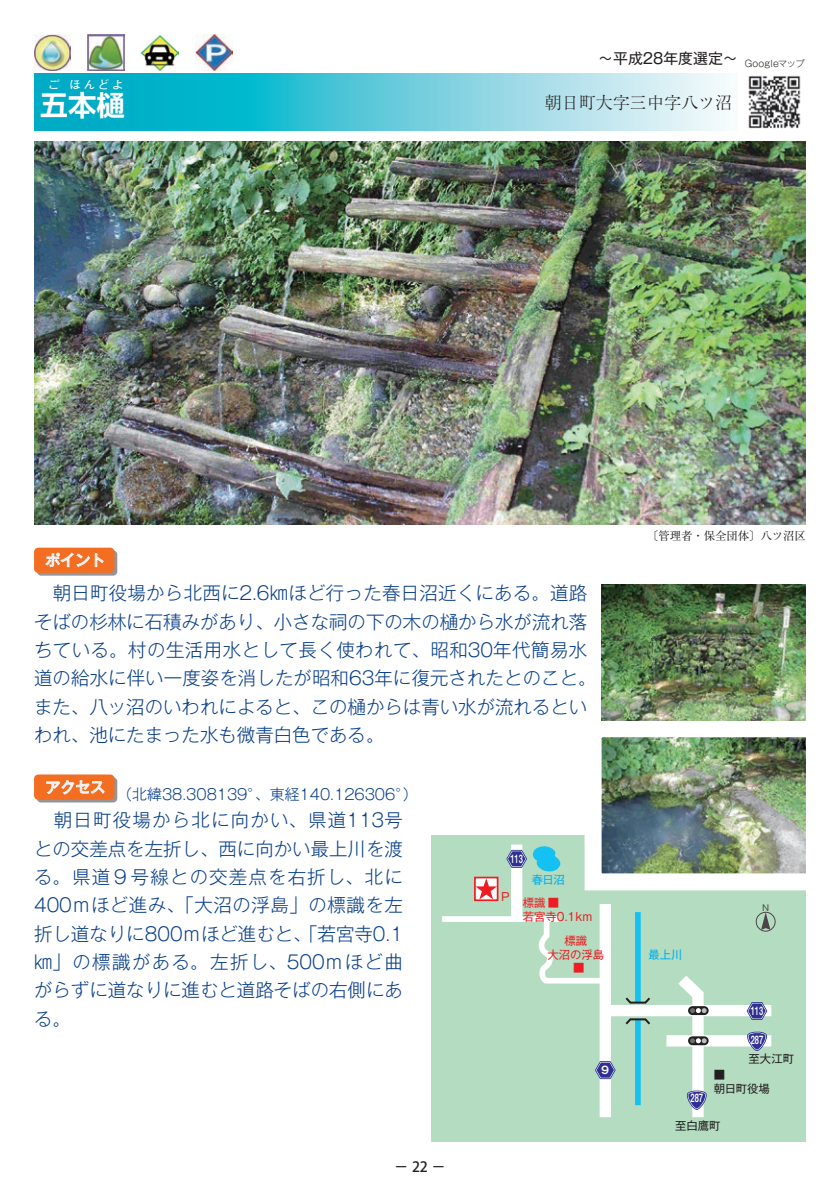
<style>
.page{position:relative;width:840px;height:1191px;background:#fff}
.page>*{position:absolute;margin:0;border:0;box-sizing:border-box;transform-origin:0 0}
.t1{font:700 28.4px "Shin Go Pro De";color:#fff}
.t2{font:300 18.4px/28.4px "Gothic MB101 Pro";color:#083e89}
.t3{font:300 17px "Ryumin Pro";color:#231f20}
.t4{font:300 14.8px "Gothic MB101 Pro";color:#083e89}
.t5{font:14.8px "Gothic MB101 Pro";color:#231f20}
.t6{font:500 14.2px "Koz Go Pro";color:#231f20}
.t7{font:11.4px/13.6px "Gothic MB101 Pro";color:#ee1d23;text-align:center}
.t8{font:11.4px/13.6px "Gothic MB101 Pro";color:#231f20}
.t9{font:11.4px "Ryumin Pro";color:#231f20}
.t10{font:11.4px "Midashi Go Pro MB31";color:#fff;scale:.66 1}
.t11{font:11.4px "Gothic MB101 Pro";letter-spacing:-.025em;color:#00aeef}
.t12{font:700 11.4px "Shin Go Pro De";color:#fff}
.t13{font:11.4px "Midashi Go Pro MB31";color:#fff}
.t14{font:8.6px "Gothic MB101 Pro";color:#4c4449}
</style>
<div class="page">
<div style="left:430px;top:835px;width:374px;height:306px;background:#b3dcc0"></div>
<div style="left:634px;top:912px;width:6px;height:193px;background:#15c0f2"></div>
<div style="left:630px;top:1002px;width:15px;height:17px;background:#bfe1ca"></div>
<svg style="left:625px;top:995px;width:25px;height:9px"></svg>
<svg style="left:625px;top:1017px;width:25px;height:9px"></svg>
<div style="left:599px;top:904px;width:11px;height:213px;background:#fff"></div>
<div style="left:666px;top:1035px;width:104px;height:11px;background:#fff"></div>
<div style="left:605px;top:1005px;width:165px;height:11px;background:#fff"></div>
<div style="left:510px;top:844px;width:12px;height:75px;background:#fff"></div>
<div style="left:442px;top:916px;width:117px;height:6px;background:#fff"></div>
<svg style="left:532px;top:915px;width:68px;height:71px"></svg>
<div style="left:474px;top:876px;width:24px;height:25px;border:2px solid #ee1d23"></div>
<svg style="left:475px;top:878px;width:22px;height:21px"></svg>
<svg style="left:506px;top:845px;width:54px;height:29px"></svg>
<svg style="left:744px;top:1002px;width:24px;height:18px"></svg>
<svg style="left:745px;top:1031px;width:24px;height:20px"></svg>
<svg style="left:595px;top:1058px;width:21px;height:22px"></svg>
<svg style="left:665px;top:975px;width:44px;height:143px"></svg>
<div style="left:755px;top:912px;width:20px;height:19px;border:1px solid #4c4449;border-radius:50%"></div>
<svg style="left:760px;top:912px;width:10px;height:18px"></svg>
<svg style="left:34px;top:74px;width:693px;height:56px;background:#5ecadb"></svg>
<img style="left:34px;top:142px;width:771px;height:382px">
<img style="left:584px;top:711px;width:222px;height:188px">
<img style="left:748px;top:75px;width:53px;height:54px">
<img style="left:34px;top:34px;width:37px;height:37px">
<img style="left:88px;top:34px;width:37px;height:37px">
<img style="left:142px;top:35px;width:37px;height:36px">
<img style="left:196px;top:34px;width:36px;height:37px">
<img style="left:601px;top:584px;width:204px;height:136px">
<svg style="left:37px;top:550px;width:80px;height:25px"></svg>
<div style="left:34px;top:547px;width:80px;height:26px;background:#f36e21;border-radius:4px"></div>
<svg style="left:45px;top:552px;width:59px;height:15px"></svg>
<svg style="left:37px;top:777px;width:80px;height:25px"></svg>
<div style="left:34px;top:774px;width:80px;height:25px;background:#f36e21;border-radius:4px"></div>
<svg style="left:46px;top:780px;width:59px;height:14px"></svg>
<p class="t12" style="left:48px;top:76px;width:13px">ご</p>
<p class="t12" style="left:69px;top:76px;width:55px">ほんどよ</p>
<h1 class="t1" style="left:40px;top:82px;width:87px">五本樋</h1>
<p class="t5" style="left:598px;top:46px;width:208px">～平成28年度選定～ <sub>Googleマップ</sub></p>
<p class="t3" style="left:544px;top:89px;width:189px">朝日町大字三中字八ツ沼</p>
<p class="t9" style="left:646px;top:527px;width:160px">〔管理者・保全団体〕八ツ沼区</p>
<p class="t2" style="left:34px;top:576px;width:563px">　朝日町役場から北西に2.6㎞ほど行った春日沼近くにある。道路そばの杉林に石積みがあり、小さな祠の下の木の樋から水が流れ落ちている。村の生活用水として長く使われて、昭和30年代簡易水道の給水に伴い一度姿を消したが昭和63年に復元されたとのこと。また、八ッ沼のいわれによると、この樋からは青い水が流れるといわれ、池にたまった水も微青白色である。</p>
<p class="t4" style="left:117px;top:781px;width:302px">（北緯38.308139°、東経140.126306°）</p>
<p class="t2" style="left:34px;top:803px;width:370px;text-align:justify">　朝日町役場から北に向かい、県道113号との交差点を左折し、西に向かい最上川を渡る。県道９号線との交差点を右折し、北に400ｍほど進み、「大沼の浮島」の標識を左折し道なりに800ｍほど進むと、「若宮寺0.1㎞」の標識がある。左折し、500ｍほど曲がらずに道なりに進むと道路そばの右側にある。</p>
<p class="t6" style="left:394px;top:1158px;width:53px">－22－</p>
<p class="t10" style="left:510px;top:849px;width:20px">113</p>
<p class="t11" style="left:531px;top:869px;width:35px">春日沼</p>
<p class="t7" style="left:499px;top:888px;width:13px">Ｐ</p>
<p class="t7" style="left:522px;top:894px;width:38px">標識■</p>
<p class="t7" style="left:522px;top:908px;width:71px">若宮寺0.1km</p>
<p class="t7" style="left:547px;top:932px;width:58px">標識<br>大沼の浮島</p>
<p class="t7" style="left:573px;top:959px;width:13px">■</p>
<p class="t13" style="left:599px;top:1060px;width:13px">９</p>
<p class="t11" style="left:648px;top:945px;width:35px">最上川</p>
<p class="t14" style="left:761px;top:900px;width:10px">Ｎ</p>
<p class="t10" style="left:690px;top:1089px;width:20px">287</p>
<p class="t10" style="left:750px;top:1001px;width:20px">113</p>
<p class="t10" style="left:750px;top:1030px;width:20px">287</p>
<p class="t8" style="left:748px;top:1050px;width:47px">至大江町</p>
<p class="t8" style="left:713px;top:1066px;width:57px">■<br>朝日町役場</p>
<p class="t8" style="left:674px;top:1117px;width:47px">至白鷹町</p>
</div>
